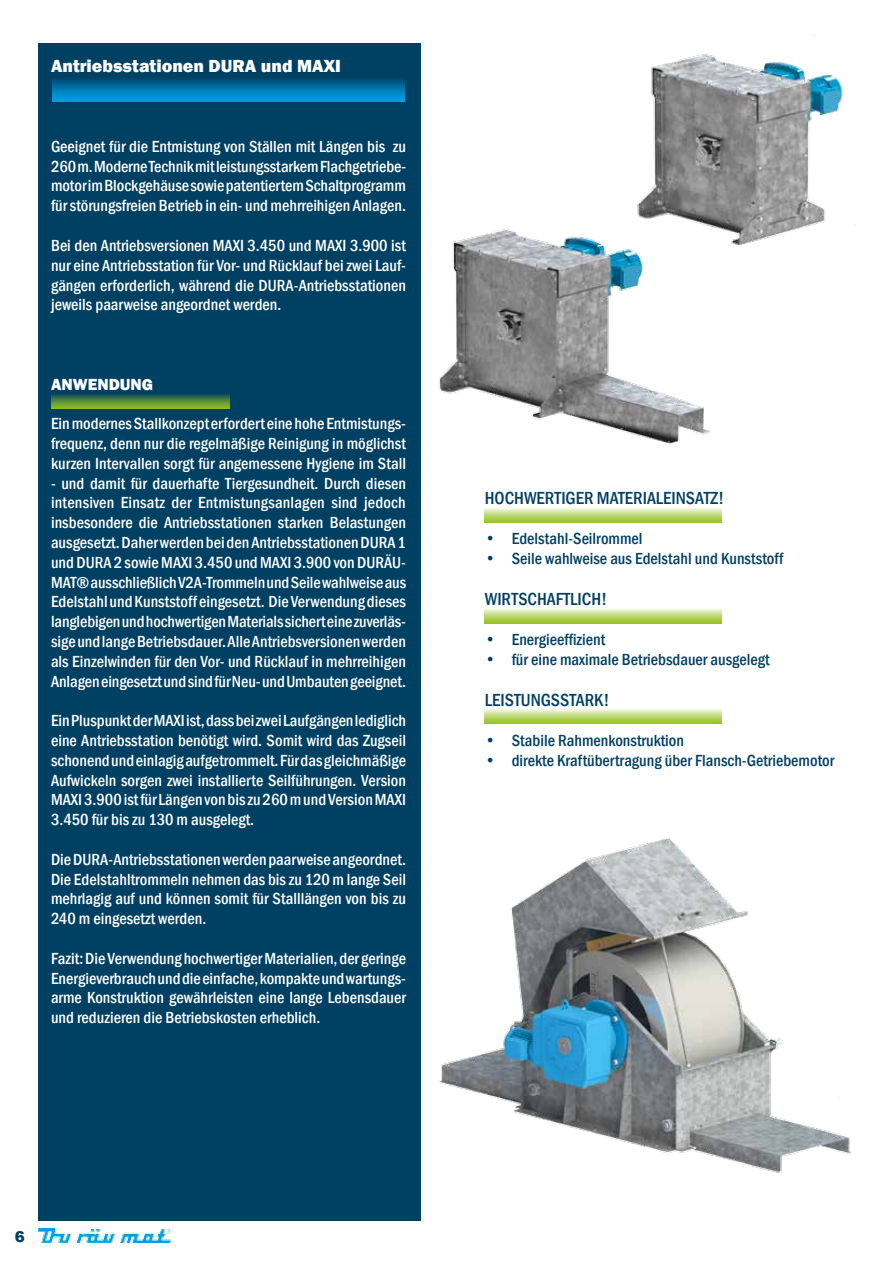
<style>
.page{position:relative;width:893px;height:1263px;background:#fff}
.page>*{position:absolute;margin:0;border:0;box-sizing:border-box;transform-origin:0 0}
.t1{font:500 condensed 18px "Franklin Gothic";color:#004063}
.t2{font:800 18px "Franklin Gothic";color:#fff}
.t3{font:500 condensed 16.5px/19.8px "Franklin Gothic";color:#fff;text-align:justify}
.t4{font:500 condensed 16.5px "Franklin Gothic";color:#004063}
.t5{font:800 16.5px "Franklin Gothic";color:#fff}
.t6{font:900 15px "Arial";color:#004063}
</style>
<div class="page">
<div style="left:38px;top:43px;width:383px;height:1177px;background:#004063"></div>
<svg style="left:52px;top:79px;width:353px;height:22px;background:#0079af"></svg>
<img style="left:438px;top:229px;width:273px;height:216px">
<img style="left:620px;top:35px;width:236px;height:223px">
<img style="left:438px;top:838px;width:412px;height:335px">
<svg style="left:51px;top:394px;width:179px;height:15px;background:#568a3a"></svg>
<svg style="left:485px;top:508px;width:237px;height:15px;background:#bfd97a"></svg>
<svg style="left:485px;top:608px;width:237px;height:16px;background:#c0da7b"></svg>
<svg style="left:485px;top:709px;width:237px;height:15px;background:#c0da7b"></svg>
<img style="left:38px;top:1229px;width:133px;height:13px">
<p class="t2" style="left:51px;top:54px;width:292px">Antriebsstationen DURA und MAXI</p>
<p class="t3" style="left:51px;top:136px;width:357px">Geeignet für die Entmistung von Ställen mit Längen bis zu 260 m. Moderne Technik mit leistungsstarkem Flachgetriebe&shy;motor im Blockgehäuse sowie patentiertem Schaltprogramm für störungsfreien Betrieb in ein- und mehrreihigen Anlagen.</p>
<p class="t3" style="left:51px;top:235px;width:356px">Bei den Antriebsversionen MAXI 3.450 und MAXI 3.900 ist nur eine Antriebsstation für Vor- und Rücklauf bei zwei Lauf&shy;gängen erforderlich, während die DURA-Antriebsstationen jeweils paarweise angeordnet werden.</p>
<p class="t5" style="left:51px;top:373px;width:104px">ANWENDUNG</p>
<p class="t3" style="left:51px;top:414px;width:356px">Ein modernes Stallkonzept erfordert eine hohe Entmistungs&shy;frequenz, denn nur die regelmäßige Reinigung in möglichst kurzen Intervallen sorgt für angemessene Hygiene im Stall</p>
<p class="t3" style="left:51px;top:473px;width:357px">- und damit für dauerhafte Tiergesundheit. Durch diesen intensiven Einsatz der Entmistungsanlagen sind jedoch insbesondere die Antriebsstationen starken Belastungen ausgesetzt. Daher werden bei den Antriebsstationen DURA 1 und DURA 2 sowie MAXI 3.450 und MAXI 3.900 von DURÄU-MAT® ausschließlich V2A-Trommeln und Seile wahlweise aus Edelstahl und Kunststoff eingesetzt. Die Verwendung dieses langlebigen und hochwertigen Materials sichert eine zuverläs&shy;sige und lange Betriebsdauer. Alle Antriebsversionen werden als Einzelwinden für den Vor- und Rücklauf in mehrreihigen Anlagen eingesetzt und sind für Neu- und Umbauten geeignet.</p>
<p class="t3" style="left:51px;top:711px;width:357px">Ein Pluspunkt der MAXI ist, dass bei zwei Laufgängen lediglich eine Antriebsstation benötigt wird. Somit wird das Zugseil schonend und einlagig aufgetrommelt. Für das gleichmäßige Aufwickeln sorgen zwei installierte Seilführungen. Version MAXI 3.900 ist für Längen von bis zu 260 m und Version MAXI 3.450 für bis zu 130 m ausgelegt.</p>
<p class="t3" style="left:51px;top:849px;width:356px">Die DURA-Antriebsstationen werden paarweise angeordnet.<br>Die Edelstahltrommeln nehmen das bis zu 120 m lange Seil mehrlagig auf und können somit für Stalllängen von bis zu 240 m eingesetzt werden.</p>
<p class="t3" style="left:51px;top:948px;width:357px">Fazit: Die Verwendung hochwertiger Materialien, der geringe Energieverbrauch und die einfache, kompakte und wartungs&shy;arme Konstruktion gewährleisten eine lange Lebensdauer und reduzieren die Betriebskosten erheblich.</p>
<p class="t1" style="left:485px;top:487px;width:241px">HOCHWERTIGER MATERIALEINSATZ!</p>
<p class="t4" style="left:485px;top:528px;width:159px">• Edelstahl-Seilrommel</p>
<p class="t4" style="left:485px;top:547px;width:300px">• Seile wahlweise aus Edelstahl und Kunststoff</p>
<p class="t1" style="left:485px;top:587px;width:124px">WIRTSCHAFTLICH!</p>
<p class="t4" style="left:485px;top:628px;width:122px">• Energieeffizient</p>
<p class="t4" style="left:485px;top:648px;width:286px">• für eine maximale Betriebsdauer ausgelegt</p>
<p class="t1" style="left:485px;top:688px;width:126px">LEISTUNGSSTARK!</p>
<p class="t4" style="left:485px;top:729px;width:201px">• Stabile Rahmenkonstruktion</p>
<p class="t4" style="left:485px;top:749px;width:351px">• direkte Kraftübertragung über Flansch-Getriebemotor</p>
<p class="t6" style="left:15px;top:1225px;width:12px">6</p>
</div>
